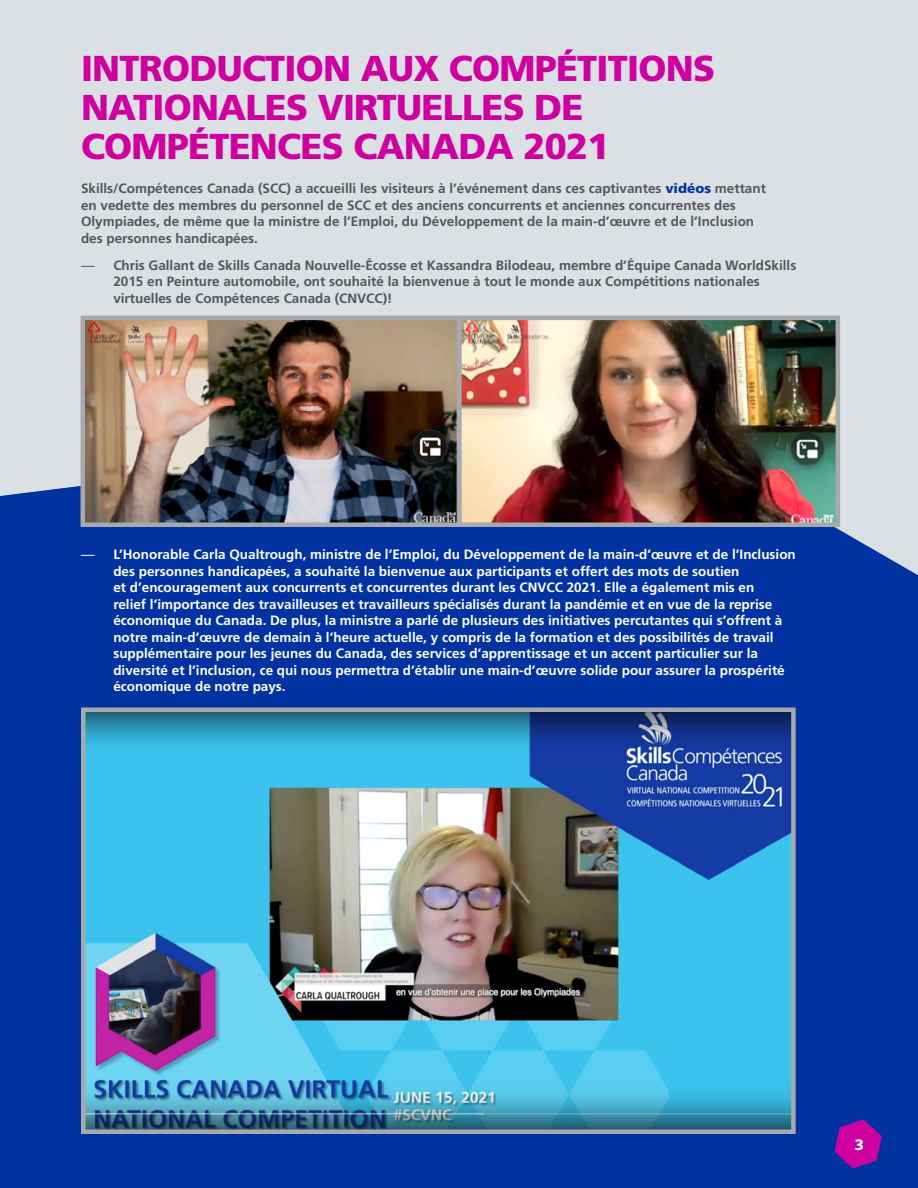
<style>
.page{position:relative;width:918px;height:1188px;background:#fff}
.page>*{position:absolute;margin:0;border:0;box-sizing:border-box;transform-origin:0 0}
.t1{font:900 36px/39px "Frutiger LT Std";letter-spacing:-.02em;color:#ce009f}
.t2{font:900 15px "Frutiger LT Std";color:#fff}
.t3{font:700 13.5px/16.5px "Frutiger LT Std";color:#fff}
.t4{font:700 13.5px/16.5px "Frutiger LT Std";color:#54565a}
.s1{font-weight:900;color:#0033a1}
.s2{font-weight:400}
</style>
<div class="page">
<div style="left:0;top:0;width:918px;height:640px;background:#dbe0e4"></div>
<div style="left:0;top:416px;width:918px;height:772px;background:#0033a1"></div>
<svg style="left:835px;top:1119px;width:47px;height:49px;background:#900f9f"></svg>
<img style="left:86px;top:321px;width:749px;height:201px">
<div style="left:457px;top:316px;width:383px;height:211px;border:4px solid #a7a9ac"></div>
<div style="left:81px;top:316px;width:380px;height:211px;border:4px solid #a7a9ac"></div>
<img style="left:86px;top:713px;width:705px;height:416px">
<div style="left:81px;top:708px;width:715px;height:426px;border:4px solid #a7a9ac"></div>
<h1 class="t1" style="left:81px;top:49px;width:636px">INTRODUCTION AUX COMPÉTITIONS<br>NATIONALES VIRTUELLES DE<br>COMPÉTENCES CANADA 2021</h1>
<p class="t4" style="left:81px;top:180px;width:686px">Skills/Compétences Canada (SCC) a accueilli les visiteurs à l’événement dans ces captivantes <span class="s1">vidéos</span> mettant en vedette des membres du personnel de SCC et des anciens concurrents et anciennes concurrentes des Olympiades, de même que la ministre de l’Emploi, du Développement de la main-d’œuvre et de l’Inclusion des personnes handicapées.</p>
<p class="t4" style="left:113px;top:257px;width:684px;text-indent:-32px"><span class="s2">—</span> Chris Gallant de Skills Canada Nouvelle-Écosse et Kassandra Bilodeau, membre d’Équipe Canada WorldSkills<br>2015 en Peinture automobile, ont souhaité la bienvenue à tout le monde aux Compétitions nationales virtuelles de Compétences Canada (CNVCC)!</p>
<p class="t3" style="left:113px;top:547px;width:684px;text-indent:-32px"><span class="s2">—</span> L’Honorable Carla Qualtrough, ministre de l’Emploi, du Développement de la main-d’œuvre et de l’Inclusion des personnes handicapées, a souhaité la bienvenue aux participants et offert des mots de soutien<br>et d’encouragement aux concurrents et concurrentes durant les CNVCC 2021. Elle a également mis en<br>relief l’importance des travailleuses et travailleurs spécialisés durant la pandémie et en vue de la reprise économique du Canada. De plus, la ministre a parlé de plusieurs des initiatives percutantes qui s’offrent à notre main-d’œuvre de demain à l’heure actuelle, y compris de la formation et des possibilités de travail supplémentaire pour les jeunes du Canada, des services d’apprentissage et un accent particulier sur la diversité et l’inclusion, ce qui nous permettra d’établir une main-d’œuvre solide pour assurer la prospérité économique de notre pays.</p>
<p class="t2" style="left:855px;top:1135px;width:11px">3</p>
</div>
